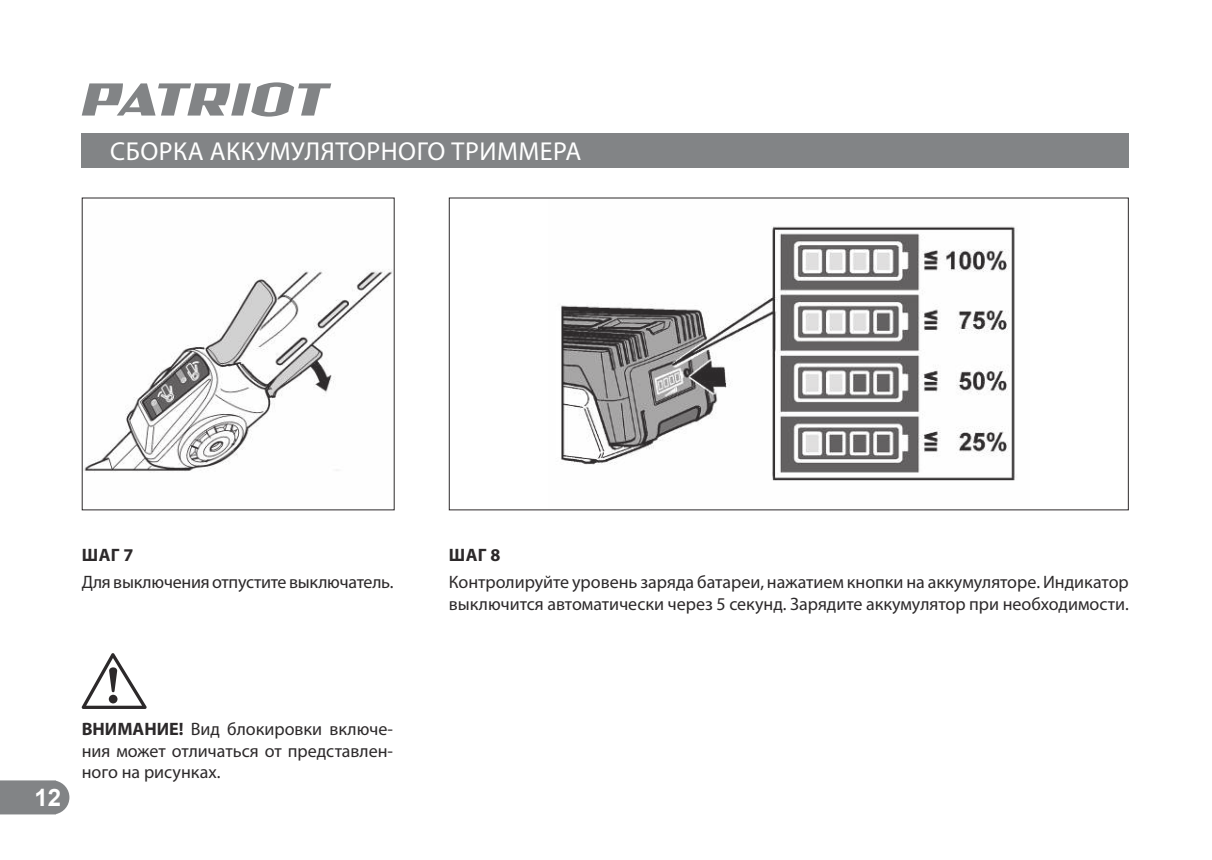
<style>
.page{position:relative;width:1212px;height:860px;background:#fff}
.page>*{position:absolute;margin:0;border:0;box-sizing:border-box;transform-origin:0 0}
.t1{font:26px "Myriad Pro";letter-spacing:.02em;color:#fff}
.t2{font:700 24px "Arial";color:#fff}
.t3{font:18px/21.6px "Myriad Pro";color:#2c292a}
.t4{font:700 18px "Myriad Pro";letter-spacing:.02em;color:#2c292a}
.s1{font-weight:700}
</style>
<div class="page">
<svg style="left:0;top:780px;width:69px;height:34px;background:#898b8c"></svg>
<svg style="left:82px;top:82px;width:249px;height:35px"></svg>
<div style="left:82px;top:133px;width:1046px;height:34px;background:#828486"></div>
<img style="left:561px;top:226px;width:454px;height:255px">
<img style="left:84px;top:269px;width:308px;height:202px">
<svg style="left:81px;top:653px;width:66px;height:56px"></svg>
<h1 class="t1" style="left:110px;top:139px;width:472px">СБОРКА АККУМУЛЯТОРНОГО ТРИММЕРА</h1>
<p class="t4" style="left:82px;top:546px;width:53px">ШАГ 7</p>
<p class="t3" style="left:82px;top:572px;width:313px">Для выключения отпустите выключатель.</p>
<h2 class="t2" style="left:34px;top:784px;width:28px">12</h2>
<p class="t3" style="left:82px;top:719px;width:313px;text-align:justify"><span class="s1">ВНИМАНИЕ!</span> Вид блокировки включе&shy;ния может отличаться от представлен&shy;ного на рисунках.</p>
<p class="t4" style="left:449px;top:546px;width:53px">ШАГ 8</p>
<p class="t3" style="left:449px;top:572px;width:681px">Контролируйте уровень заряда батареи, нажатием кнопки на аккумуляторе. Индикатор выключится автоматически через 5 секунд. Зарядите аккумулятор при необходимости.</p>
</div>
